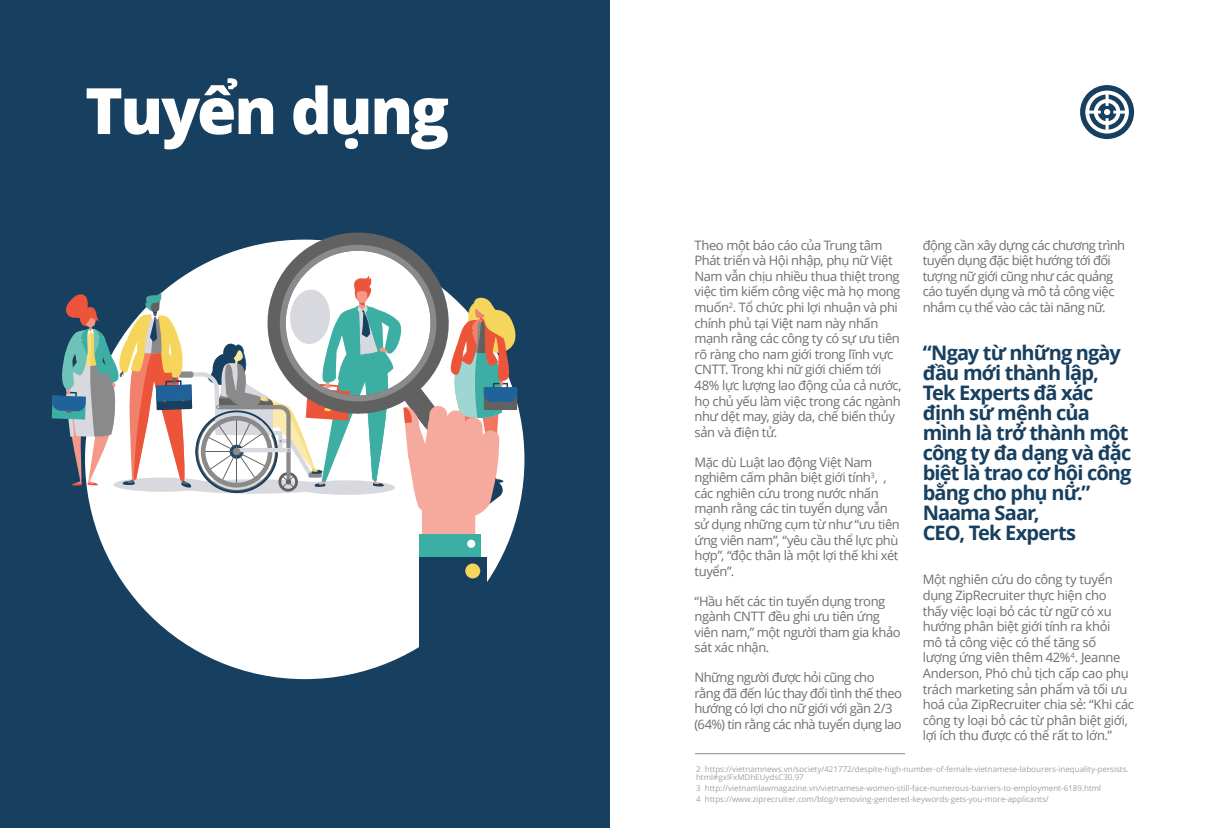
<style>
.page{position:relative;width:1219px;height:828px;background:#fff}
.page>*{position:absolute;margin:0;border:0;box-sizing:border-box;transform-origin:0 0}
.t1{font:800 64px "Open Sans";letter-spacing:-.035em;color:#fff}
.t2{font:700 20px/20px "Open Sans";letter-spacing:-.045em;color:#173f5f}
.t3{font:13px/15.6px "Open Sans";letter-spacing:-.035em;color:#6d6e71}
.t4{font:8px/8px "Open Sans";color:#a1a1a1}
</style>
<div class="page">
<div style="left:0;top:0;width:609px;height:828px;background:#173f5f"></div>
<div style="left:85px;top:240px;width:439px;height:439px;background:#fff;border-radius:50%"></div>
<div style="left:420px;top:534px;width:61px;height:34px;background:#3caea3"></div>
<div style="left:420px;top:556px;width:67px;height:236px;background:#173f5f"></div>
<div style="left:465px;top:563px;width:15px;height:15px;background:#f6d55c;border-radius:50%"></div>
<svg style="left:256px;top:232px;width:148px;height:13px"></svg>
<svg style="left:52px;top:245px;width:470px;height:306px"></svg>
<div style="left:1080px;top:85px;width:54px;height:54px;background:#173f5f;border-radius:50%"></div>
<svg style="left:1085px;top:91px;width:44px;height:43px"></svg>
<hr style="left:695px;top:753px;width:210px;height:1px;background:#8a8a8a">
<h1 class="t1" style="left:85px;top:62px;width:366px">Tuyển dụng</h1>
<p class="t3" style="left:694px;top:237px;width:209px">Theo một báo cáo của Trung tâm<br>Phát triển và Hội nhập, phụ nữ Việt<br>Nam vẫn chịu nhiều thua thiệt trong việc tìm kiếm công việc mà họ mong muốn<sup>2</sup>. Tổ chức phi lợi nhuận và phi chính phủ tại Việt nam này nhấn mạnh rằng các công ty có sự ưu tiên rõ ràng cho nam giới trong lĩnh vực<br>CNTT. Trong khi nữ giới chiếm tới<br>48% lực lượng lao động của cả nước, họ chủ yếu làm việc trong các ngành như dệt may, giày da, chế biến thủy sản và điện tử.</p>
<p class="t3" style="left:694px;top:454px;width:207px">Mặc dù Luật lao động Việt Nam nghiêm cấm phân biệt giới tính<sup>3</sup>, , các nghiên cứu trong nước nhấn mạnh rằng các tin tuyển dụng vẫn sử dụng những cụm từ như “ưu tiên ứng viên nam”, “yêu cầu thể lực phù hợp”, “độc thân là một lợi thế khi xét tuyển”.</p>
<p class="t3" style="left:694px;top:593px;width:208px">“Hầu hết các tin tuyển dụng trong ngành CNTT đều ghi ưu tiên ứng viên nam,” một người tham gia khảo sát xác nhận.</p>
<p class="t3" style="left:694px;top:669px;width:209px">Những người được hỏi cũng cho rằng đã đến lúc thay đổi tình thế theo hướng có lợi cho nữ giới với gần 2/3 (64%) tin rằng các nhà tuyển dụng lao</p>
<p class="t4" style="left:696px;top:765px;width:434px">2 https://vietnamnews.vn/society/421772/despite-high-number-of-female-vietnamese-labourers-inequality-persists. html#gxlFxMDhEUydsC30.97</p>
<p class="t4" style="left:696px;top:782px;width:407px;line-height:10.8px">3 http://vietnamlawmagazine.vn/vietnamese-women-still-face-numerous-barriers-to-employment-6189.html<br>4 https://www.ziprecruiter.com/blog/removing-gendered-keywords-gets-you-more-applicants/</p>
<p class="t3" style="left:923px;top:237px;width:204px">động cần xây dựng các chương trình tuyển dụng đặc biệt hướng tới đối tượng nữ giới cũng như các quảng cáo tuyển dụng và mô tả công việc nhắm cụ thể vào các tài năng nữ.</p>
<h2 class="t2" style="left:923px;top:342px;width:210px">“Ngay từ những ngày đầu mới thành lập,<br>Tek Experts đã xác định sứ mệnh của mình là trở thành một công ty đa dạng và đặc biệt là trao cơ hội công bằng cho phụ nữ.”<br>Naama Saar,<br>CEO, Tek Experts</h2>
<p class="t3" style="left:923px;top:571px;width:213px">Một nghiên cứu do công ty tuyển dụng ZipRecruiter thực hiện cho thấy việc loại bỏ các từ ngữ có xu hướng phân biệt giới tính ra khỏi<br>mô tả công việc có thể tăng số<br>lượng ứng viên thêm 42%<sup>4</sup>. Jeanne<br>Anderson, Phó chủ tịch cấp cao phụ trách marketing sản phẩm và tối ưu hoá của ZipRecruiter chia sẻ: “Khi các công ty loại bỏ các từ phân biệt giới, lợi ích thu được có thể rất to lớn.”</p>
</div>
